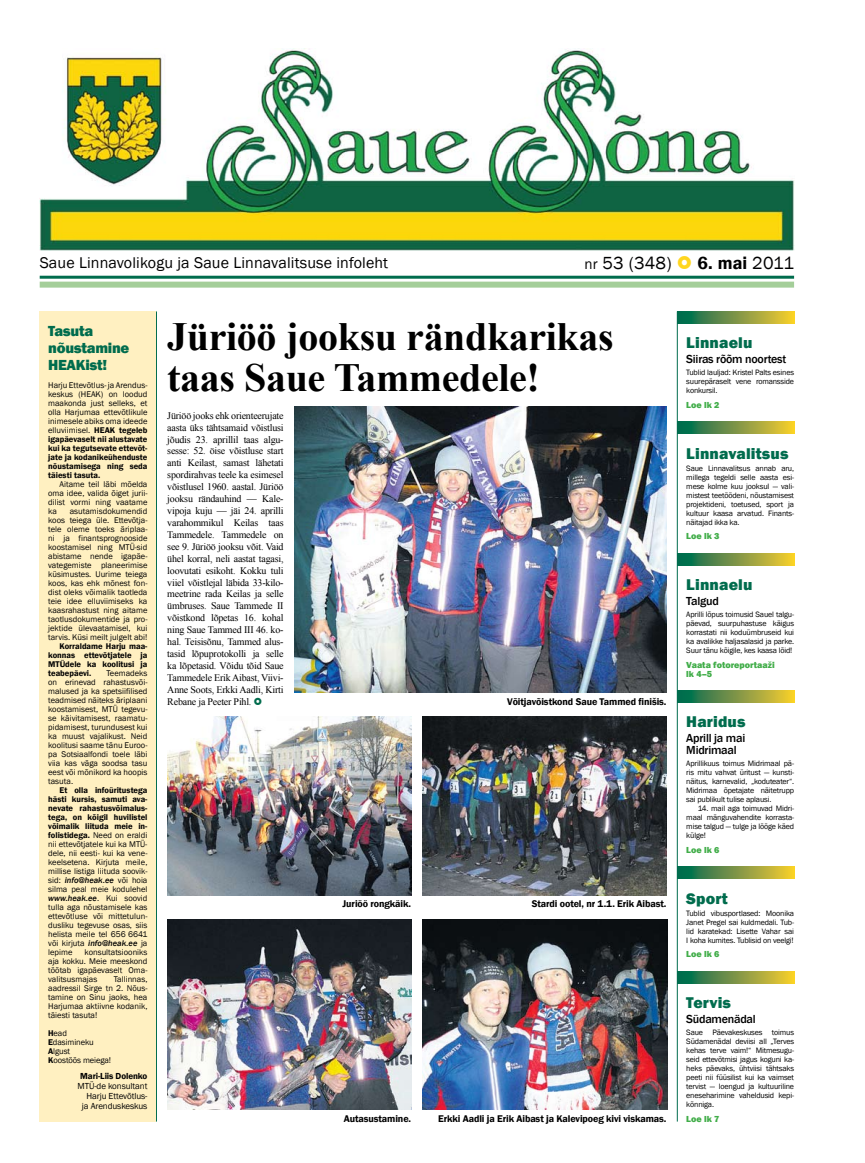
<style>
.page{position:relative;width:865px;height:1163px;background:#fff}
.page>*{position:absolute;margin:0;border:0;box-sizing:border-box;transform-origin:0 0}
.t1{font:700 40px/40px "Times New Roman";letter-spacing:-.01em;color:#000}
.t2{font:18px "Franklin Gothic";color:#000}
.t3{font:600 18px "Franklin Gothic";color:#000}
.t4{font:800 16px "Franklin Gothic";letter-spacing:.01em;color:#006c4d}
.t5{font:16px "Franklin Gothic";letter-spacing:.01em;color:#000}
.t6{font:800 15px/17px "Franklin Gothic";letter-spacing:-.02em;color:#006c4d}
.t7{font:500 12px/12px "Franklin Gothic";letter-spacing:-.02em;color:#000}
.t8{font:10px/11.9px "Times New Roman";letter-spacing:-.02em;color:#000;text-align:justify}
.t9{font:600 10px "Franklin Gothic";letter-spacing:-.01em;color:#000}
.t10{font:800 9px/9px "Franklin Gothic";color:#41ad49}
.t11{font:9px/10px "Franklin Gothic";letter-spacing:-.01em;color:#000;text-align:right}
.t12{font:600 9px "Franklin Gothic";letter-spacing:-.01em;color:#000}
.t13{font:8.5px/9px "Franklin Gothic";color:#000;text-align:justify}
.t14{font:600 8.5px/9px "Franklin Gothic";color:#000;text-align:justify}
.t15{font:8px/9px "Franklin Gothic";letter-spacing:-.02em;color:#000;text-align:justify}
.s1{font-size:15px}
.s2{font-weight:400}
.s3{font-weight:600}
.s4{font-weight:500;font-style:italic}
</style>
<div class="page">
<img style="left:40px;top:48px;width:754px;height:202px">
<hr style="left:40px;top:276px;width:754px;height:3px;background:#006c4d">
<div style="left:40px;top:281px;width:754px;height:6px;background:#a4ce99"></div>
<hr style="left:676px;top:311px;width:1px;height:810px;background:#006c4d">
<hr style="left:156px;top:311px;width:1px;height:810px;background:#006c4d">
<div style="left:40px;top:311px;width:116px;height:810px;background:#fff0c1"></div>
<svg style="left:677px;top:311px;width:117px;height:12px"></svg>
<svg style="left:677px;top:553px;width:117px;height:12px"></svg>
<svg style="left:677px;top:690px;width:117px;height:12px"></svg>
<svg style="left:677px;top:970px;width:117px;height:12px"></svg>
<svg style="left:677px;top:421px;width:117px;height:12px"></svg>
<img style="left:295px;top:406px;width:371px;height:286px">
<img style="left:167px;top:716px;width:244px;height:179px">
<img style="left:422px;top:716px;width:244px;height:179px">
<img style="left:167px;top:919px;width:244px;height:190px">
<img style="left:422px;top:919px;width:245px;height:190px">
<svg style="left:677px;top:866px;width:117px;height:12px"></svg>
<h3 class="t5" style="left:40px;top:253px;width:350px">Saue Linnavolikogu ja Saue Linnavalitsuse infoleht</h3>
<h2 class="t2" style="left:584px;top:252px;width:89px"><span class="s1">nr</span> 53 (348)</h2>
<h2 class="t3" style="left:697px;top:252px;width:98px">6. mai <span class="s2">2011</span></h2>
<h3 class="t6" style="left:48px;top:322px;width:83px">Tasuta nõustamine<br>HEAKist!</h3>
<p class="t13" style="left:48px;top:380px;width:101px">Harju Ettevõtlus- ja Arendus&shy;keskus (HEAK) on loodud maakonda just selleks, et olla Harjumaa ettevõtlikule inimesele abiks oma ideede elluviimisel. <span class="s3">HEAK tegeleb igapäevaselt nii alustavate kui ka tegutsevate ettevõt&shy;jate ja kodanikeühenduste nõustamisega ning seda täiesti tasuta.</span></p>
<p class="t13" style="left:48px;top:479px;width:101px;text-indent:11px">Aitame teil läbi mõelda oma idee, valida õiget jurii&shy;dilist vormi ning vaatame ka</p>
<p class="t13" style="left:48px;top:506px;width:101px;text-indent:22px">asutamisdokumendid koos teiega üle. Ettevõtja&shy;tele oleme toeks äriplaa&shy;ni ja finantsprognooside koostamisel ning MTÜ-sid abistame nende igapäe&shy;vategemiste planeerimise küsimustes. Uurime teiega koos, kas ehk mõnest fon&shy;dist oleks võimalik taotleda teie idee elluviimiseks ka kaasrahastust ning aitame taotlusdokumentide ja pro&shy;jektide ülevaatamisel, kui tarvis. Küsi meilt julgelt abi!</p>
<p class="t14" style="left:48px;top:641px;width:101px;text-indent:11px">Korraldame Harju maa&shy;konnas ettevõtjatele ja MTÜdele ka koolitusi ja teabepäevi.</p>
<p class="t13" style="left:48px;top:668px;width:101px;text-indent:58px">Teemadeks on erinevad rahastusvõi&shy;malused ja ka spetsiifilised teadmised näiteks äriplaani koostamisest, MTÜ tegevu&shy;se käivitamisest, raamatu&shy;pidamisest, turundusest kui ka muust vajalikust. Neid koolitusi saame tänu Euroo&shy;pa Sotsiaalfondi toele läbi viia kas väga soodsa tasu eest või mõnikord ka hoopis tasuta.</p>
<p class="t13" style="left:48px;top:785px;width:101px;text-indent:11px"><span class="s3">Et olla infoüritustega hästi kursis, samuti ava&shy;nevate rahastusvõimalus&shy;tega, on kõigil huvilistel võimalik liituda meie in&shy;folistidega.</span> Need on eraldi nii ettevõtjatele kui ka MTÜ&shy;dele, nii eesti- kui ka vene&shy;keelsetena. Kirjuta meile, millise listiga liituda soovik&shy;sid: <span class="s4">info@heak.ee</span> või hoia silma peal meie kodulehel <span class="s4">www.heak.ee</span>. Kui soovid tulla aga nõustamisele kas ettevõtluse või mittetulun&shy;dusliku tegevuse osas, siis helista meile tel 656 6641 või kirjuta <span class="s4">info@heak.ee</span> ja lepime</p>
<p class="t13" style="left:48px;top:947px;width:101px;text-indent:36px">konsultatsiooniks aja kokku. Meie meeskond töötab igapäevaselt Oma&shy;valitsusmajas</p>
<p class="t13" style="left:48px;top:974px;width:101px;text-indent:66px">Tallinnas, aadressil Sirge tn 2. Nõus&shy;tamine on Sinu jaoks, hea Harjumaa aktiivne kodanik, täiesti tasuta!</p>
<p class="t13" style="left:48px;top:1028px;width:65px;text-align:left"><span class="s3">H</span>ead<br><span class="s3">E</span>dasimineku<br><span class="s3">A</span>lgust<br><span class="s3">K</span>oostöös meiega!</p>
<p class="t12" style="left:80px;top:1070px;width:69px">Mari-Liis Dolenko</p>
<p class="t11" style="left:78px;top:1080px;width:71px">MTÜ-de konsultant<br>Harju Ettevõtlus&shy;ja Arenduskeskus</p>
<h1 class="t1" style="left:167px;top:316px;width:448px">Jüriöö jooksu rändkarikas taas Saue Tammedele!</h1>
<p class="t8" style="left:167px;top:409px;width:118px">Jüriöö jooks ehk orienteerujate aasta üks tähtsamaid võistlusi jõudis 23. aprillil taas algu&shy;sesse: 52. öise võistluse start anti Keilast, samast lähetati spordirahvas teele ka esimesel võistlusel 1960. aastal. Jüriöö jooksu rändauhind — Kale&shy;vipoja kuju — jäi 24. aprilli varahommikul Keilas taas Tammedele. Tammedele on see 9. Jüriöö jooksu võit. Vaid ühel korral, neli aastat tagasi, loovutati esikoht. Kokku tuli viiel võistlejal läbida 33-kilo&shy;meetrine rada Keilas ja selle ümbruses. Saue Tammede II võistkond lõpetas 16. kohal ning Saue Tammed III 46. ko&shy;hal. Teisisõnu, Tammed alus&shy;tasid lõpuprotokolli ja selle ka lõpetasid. Võidu tõid Saue Tammedele Erik Aibast, Viivi-Anne Soots, Erkki Aadli, Kirti Rebane ja Peeter Pihl.</p>
<p class="t9" style="left:507px;top:695px;width:161px">Võitjavõistkond Saue Tammed finišis.</p>
<p class="t9" style="left:342px;top:897px;width:70px">Juriöö rongkäik.</p>
<p class="t9" style="left:532px;top:897px;width:136px">Stardi ootel, nr 1.1. Erik Aibast.</p>
<p class="t9" style="left:344px;top:1111px;width:69px">Autasustamine.</p>
<p class="t9" style="left:438px;top:1111px;width:230px">Erkki Aadli ja Erik Aibast ja Kalevipoeg kivi viskamas.</p>
<h3 class="t4" style="left:686px;top:332px;width:68px">Linnaelu</h3>
<h3 class="t7" style="left:686px;top:353px;width:101px">Siiras rõõm noortest</h3>
<p class="t15" style="left:686px;top:368px;width:109px">Tublid lauljad: Kristel Palts esines suurepäraselt vene romansside konkursil.</p>
<p class="t10" style="left:686px;top:400px;width:35px">Loe lk 2</p>
<h3 class="t4" style="left:686px;top:443px;width:104px">Linnavalitsus</h3>
<p class="t15" style="left:686px;top:463px;width:109px">Saue Linnavalitsus annab aru, millega tegeldi selle aasta esi&shy;mese kolme kuu jooksul — vali&shy;mistest teetöödeni, nõustamisest projektideni, toetused, sport ja kultuur kaasa arvatud. Finants&shy;näitajad ikka ka.</p>
<p class="t10" style="left:686px;top:531px;width:35px">Loe lk 3</p>
<h3 class="t4" style="left:686px;top:574px;width:68px">Linnaelu</h3>
<h3 class="t7" style="left:686px;top:595px;width:34px">Talgud</h3>
<p class="t15" style="left:686px;top:609px;width:109px">Aprilli lõpus toimusid Sauel talgu&shy;päevad, suurpuhastuse käigus korrastati nii koduümbruseid kui ka avalikke haljasalasid ja parke.<br>Suur tänu kõigile, kes kaasa lõid!</p>
<p class="t10" style="left:686px;top:660px;width:90px">Vaata fotoreportaaži lk 4–5</p>
<h3 class="t4" style="left:686px;top:711px;width:61px">Haridus</h3>
<h3 class="t7" style="left:686px;top:732px;width:60px">Aprill ja mai<br>Midrimaal</h3>
<p class="t15" style="left:686px;top:759px;width:109px">Aprillikuus toimus Midrimaal pä&shy;ris mitu vahvat üritust — kunsti&shy;näitus, karnevalid, „koduteater“.<br>Midrimaa õpetajate näitetrupp sai publikult tulise aplausi.</p>
<p class="t15" style="left:686px;top:804px;width:109px;text-indent:11px">14. mail aga toimuvad Midri&shy;maal mänguvahendite korrasta&shy;mise talgud — tulge ja lööge käed külge!</p>
<p class="t10" style="left:686px;top:845px;width:35px">Loe lk 6</p>
<h3 class="t4" style="left:686px;top:887px;width:43px">Sport</h3>
<p class="t15" style="left:686px;top:908px;width:109px">Tublid vibusportlased: Moonika Janet Pregel sai kuldmedali. Tub&shy;lid karatekad: Lisette Vahar sai I koha kumites. Tublisid on veelgi!</p>
<p class="t10" style="left:686px;top:949px;width:35px">Loe lk 6</p>
<h3 class="t4" style="left:686px;top:992px;width:46px">Tervis</h3>
<h3 class="t7" style="left:686px;top:1012px;width:71px">Südamenädal</h3>
<p class="t15" style="left:686px;top:1027px;width:109px">Saue Päevakeskuses toimus Südamenädal deviisi all „Terves kehas terve vaim!“ Mitmesugu&shy;seid ettevõtmisi jagus koguni ka&shy;heks päevaks, ühtviisi tähtsaks peeti nii füüsilist kui ka vaimset tervist — loengud ja kultuuriline eneseharimine vaheldusid kepi&shy;kõnniga.</p>
<p class="t10" style="left:686px;top:1113px;width:35px">Loe lk 7</p>
</div>
